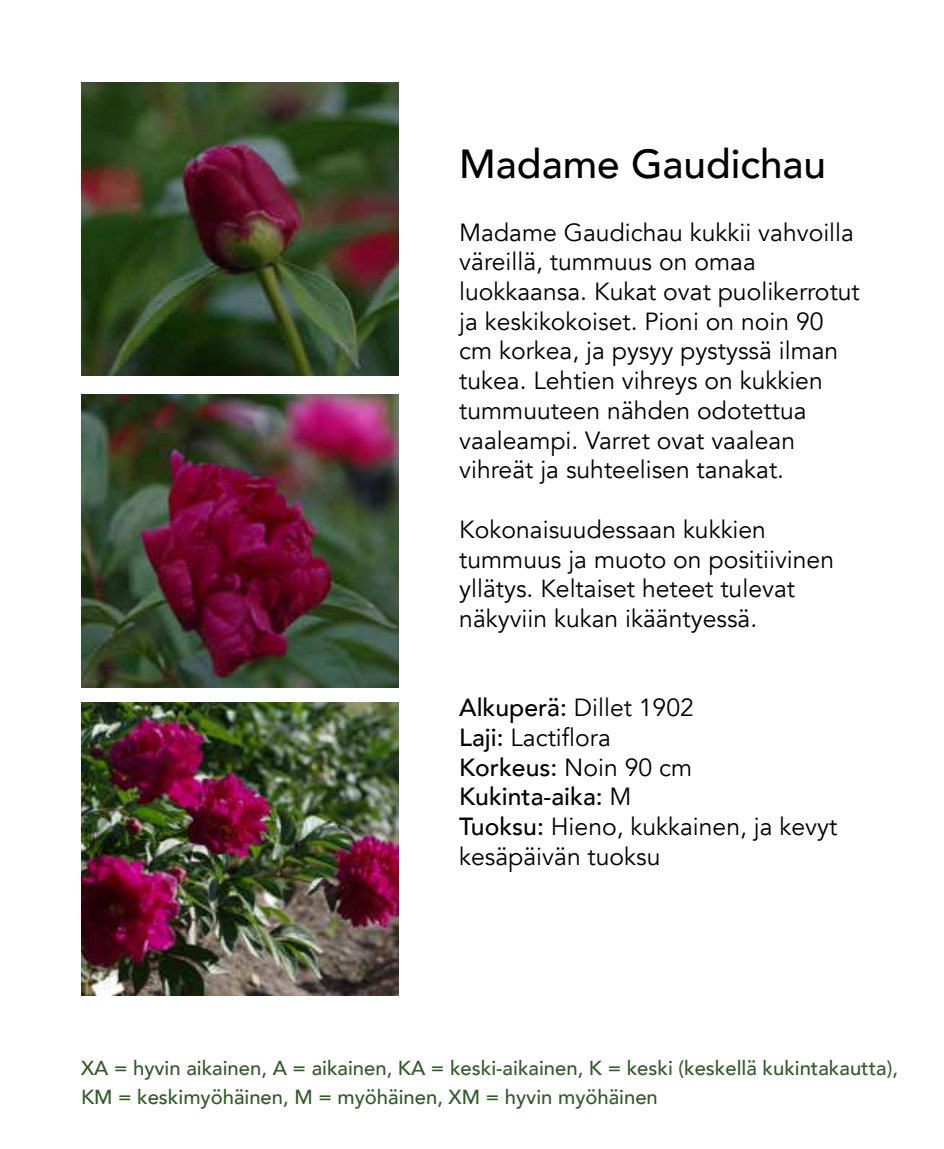
<style>
.page{position:relative;width:944px;height:1149px;background:#fff}
.page>*{position:absolute;margin:0;border:0;box-sizing:border-box;transform-origin:0 0}
.t1{font:500 40.5px "Avenir";color:#000}
.t2{font:24.75px/29.7px "Avenir";color:#000}
.t3{font:500 20.25px/29.2px "Avenir";color:#325a29}
.s1{font-weight:500}
</style>
<div class="page">
<img style="left:81px;top:83px;width:318px;height:293px">
<img style="left:81px;top:394px;width:318px;height:292px">
<img style="left:81px;top:702px;width:318px;height:293px">
<h1 class="t1" style="left:459px;top:129px;width:368px">Madame Gaudichau</h1>
<p class="t2" style="left:459px;top:217px;width:402px">Madame Gaudichau kukkii vahvoilla väreillä, tummuus on omaa luokkaansa. Kukat ovat puolikerrotut ja keskikokoiset. Pioni on noin 90 cm korkea, ja pysyy pystyssä ilman tukea. Lehtien vihreys on kukkien tummuuteen nähden odotettua vaaleampi. Varret ovat vaalean vihreät ja suhteelisen tanakat.</p>
<p class="t2" style="left:459px;top:514px;width:376px">Kokonaisuudessaan kukkien tummuus ja muoto on positiivinen yllätys. Keltaiset heteet tulevat näkyviin kukan ikääntyessä.</p>
<p class="t2" style="left:459px;top:693px;width:380px"><span class="s1">Alkuperä:</span> Dillet 1902<br><span class="s1">Laji:</span> Lactiflora<br><span class="s1">Korkeus:</span> Noin 90 cm<br><span class="s1">Kukinta-aika:</span> M<br><span class="s1">Tuoksu:</span> Hieno, kukkainen, ja kevyt kesäpäivän tuoksu</p>
<p class="t3" style="left:81px;top:1051px;width:818px">XA = hyvin aikainen, A = aikainen, KA = keski-aikainen, K = keski (keskellä kukintakautta),<br>KM = keskimyöhäinen, M = myöhäinen, XM = hyvin myöhäinen</p>
</div>
